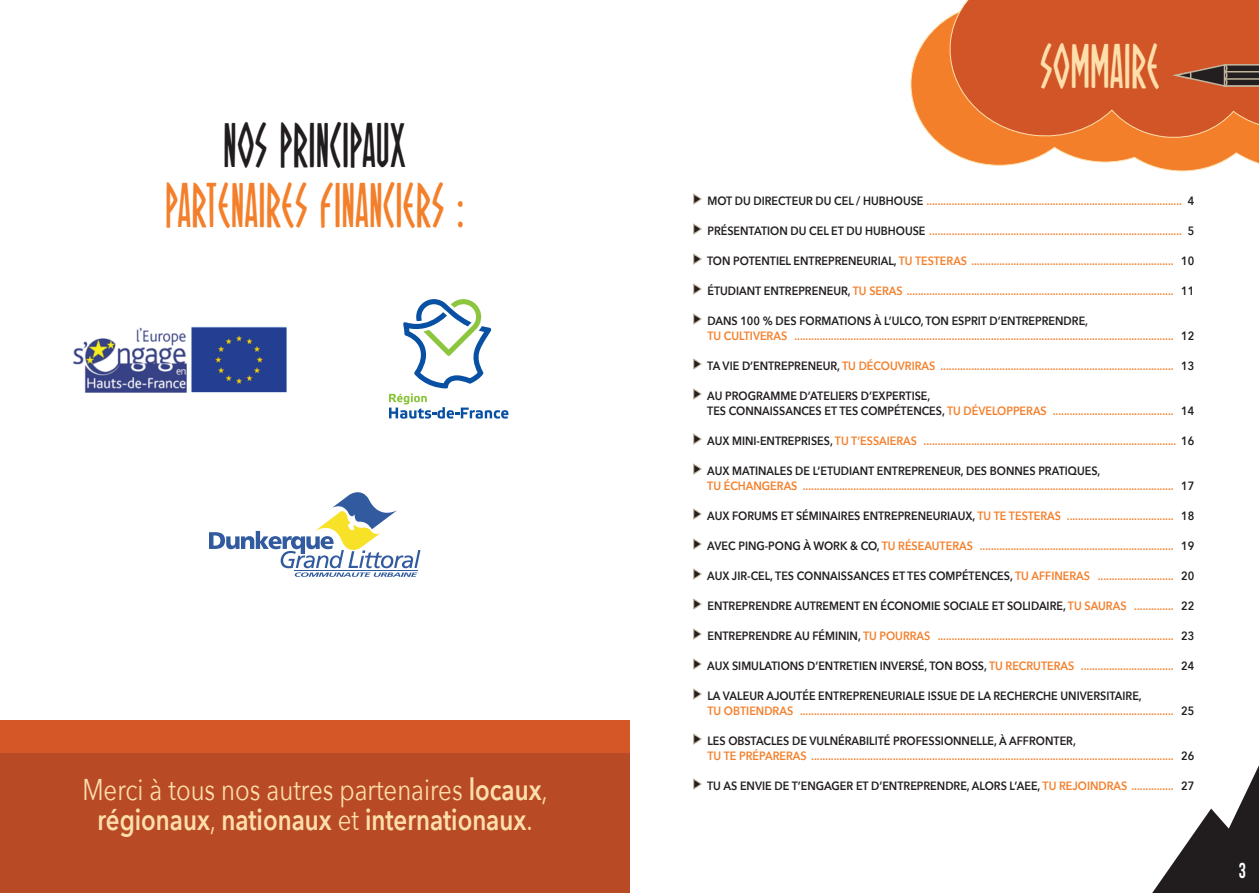
<style>
.page{position:relative;width:1259px;height:893px;background:#fff}
.page>*{position:absolute;margin:0;border:0;box-sizing:border-box;transform-origin:0 0}
.t1{font:51px "Oh Mighty Isis";color:#f47f2a;scale:.8 1}
.t2{font:51px "Oh Mighty Isis";color:#211d1f;scale:.8 1}
.t3{font:51px "Oh Mighty Isis";color:#fedfab;scale:.8 1}
.t4{font:600 30px/30px "Avenir Next";color:#fedfab;text-align:center;scale:.8 1}
.t5{font:21.6px "Bebas Neue";color:#fff;scale:.83 1}
.t6{font:600 12px/15px "Avenir Next";color:#f47f2a;scale:.9 1}
.t7{font:600 12px/15px "Avenir Next";color:#211d1f;scale:.9 1}
.s1{font-weight:400}
.s2{color:#211d1f}
.s3{color:#f47f2a}
</style>
<div class="page">
<svg style="left:910px;top:20px;width:349px;height:152px"></svg>
<svg style="left:945px;top:0;width:314px;height:144px;background:#d75d2a"></svg>
<div style="left:0;top:721px;width:629px;height:172px;background:#d55627"></div>
<div style="left:0;top:753px;width:629px;height:140px;background:#b84a26"></div>
<img style="left:73px;top:326px;width:214px;height:67px">
<svg style="left:209px;top:492px;width:211px;height:85px"></svg>
<svg style="left:389px;top:299px;width:119px;height:120px"></svg>
<svg style="left:693px;top:193px;width:9px;height:12px"></svg>
<svg style="left:693px;top:223px;width:9px;height:12px"></svg>
<svg style="left:693px;top:253px;width:9px;height:12px"></svg>
<svg style="left:693px;top:283px;width:9px;height:12px"></svg>
<svg style="left:693px;top:313px;width:9px;height:12px"></svg>
<svg style="left:693px;top:358px;width:9px;height:12px"></svg>
<svg style="left:693px;top:388px;width:9px;height:12px"></svg>
<svg style="left:693px;top:433px;width:9px;height:12px"></svg>
<svg style="left:693px;top:463px;width:9px;height:12px"></svg>
<svg style="left:693px;top:508px;width:9px;height:12px"></svg>
<svg style="left:693px;top:538px;width:9px;height:12px"></svg>
<svg style="left:693px;top:568px;width:9px;height:12px"></svg>
<svg style="left:693px;top:598px;width:9px;height:12px"></svg>
<svg style="left:693px;top:628px;width:9px;height:12px"></svg>
<svg style="left:693px;top:658px;width:9px;height:12px"></svg>
<svg style="left:693px;top:688px;width:9px;height:12px"></svg>
<svg style="left:693px;top:733px;width:9px;height:12px"></svg>
<svg style="left:693px;top:778px;width:9px;height:12px"></svg>
<svg style="left:1152px;top:765px;width:107px;height:128px"></svg>
<svg style="left:1169px;top:63px;width:90px;height:25px;background:#84503a"></svg>
<h1 class="t2" style="left:223px;top:122px;width:230px">NOS PRINCIPAUX</h1>
<h1 class="t1" style="left:165px;top:182px;width:375px">PARTENAIRES FINANCIERS :</h1>
<h2 class="t4" style="left:82px;top:773px;width:583px"><span class="s1">Merci à tous nos autres partenaires</span> LOCAUX<span class="s1">,<br></span>RÉGIONAUX<span class="s1">,</span> NATIONAUX <span class="s1">et</span> INTERNATIONAUX<span class="s1">.</span></h2>
<h1 class="t3" style="left:1040px;top:43px;width:104px">SOMMAIRE</h1>
<p class="t6" style="left:707px;top:193px;width:542px"><span class="s2">MOT DU DIRECTEUR DU CEL / HUBHOUSE</span> ........................................................................................... <span class="s2">4</span></p>
<p class="t6" style="left:707px;top:223px;width:542px"><span class="s2">PRÉSENTATION DU CEL ET DU HUBHOUSE</span> .......................................................................................... <span class="s2">5</span></p>
<p class="t6" style="left:707px;top:253px;width:543px"><span class="s2">TON POTENTIEL ENTREPRENEURIAL,</span> TU TESTERAS ........................................................................ <span class="s2">10</span></p>
<p class="t6" style="left:707px;top:283px;width:542px"><span class="s2">ÉTUDIANT ENTREPRENEUR,</span> TU SERAS ............................................................................................... <span class="s2">11</span></p>
<p class="t6" style="left:707px;top:313px;width:542px"><span class="s2">DANS 100 % DES FORMATIONS À L’ULCO, TON ESPRIT D’ENTREPRENDRE,<br></span>TU CULTIVERAS ....................................................................................................................................... <span class="s2">12</span></p>
<p class="t6" style="left:707px;top:358px;width:543px"><span class="s2">TA VIE D’ENTREPRENEUR,</span> TU DÉCOUVRIRAS ................................................................................... <span class="s2">13</span></p>
<p class="t7" style="left:707px;top:388px;width:543px">AU PROGRAMM E D’ATELIERS D’EXPERTISE,<br>TES CONNAISSANCES ET TES COMPÉTENCES, <span class="s3">TU DÉVELOPPERAS ...........................................</span> 14</p>
<p class="t6" style="left:707px;top:433px;width:543px"><span class="s2">AUX M INI-ENTREPRISES,</span> TU T’ESSAIERAS .......................................................................................... <span class="s2">16</span></p>
<p class="t6" style="left:707px;top:463px;width:543px"><span class="s2">AUX MATINALES DE L’ETUDIANT ENTREPRENEUR, DES BONNES PRATIQUES,<br></span>TU ÉCHANGERAS .................................................................................................................................... <span class="s2">17</span></p>
<p class="t6" style="left:707px;top:508px;width:543px"><span class="s2">AUX FORUMS ET SÉM INAIRES ENTREPRENEURIAUX,</span> TU TE TESTERAS ...................................... <span class="s2">18</span></p>
<p class="t6" style="left:707px;top:538px;width:543px"><span class="s2">AVEC PING-PONG À WORK &amp; CO,</span> TU RÉSEAUTERAS ..................................................................... <span class="s2">19</span></p>
<p class="t7" style="left:707px;top:568px;width:543px">AUX JIR-CEL, TES CONNAISSANCES ET TES COMPÉTENCES, <span class="s3">TU AFFINERAS ...........................</span> 20</p>
<p class="t7" style="left:707px;top:598px;width:542px">ENTREPRENDRE AUTREM ENT EN ÉCONOM IE SOCIALE ET SOLIDAIRE, <span class="s3">TU SAURAS ..............</span> 22</p>
<p class="t6" style="left:707px;top:628px;width:542px"><span class="s2">ENTREPRENDRE AU FÉM ININ,</span> TU POURRAS .................................................................................... <span class="s2">23</span></p>
<p class="t6" style="left:707px;top:658px;width:543px"><span class="s2">AUX SIM ULATIONS D’ENTRETIEN INVERSÉ, TON BOSS,</span> TU RECRUTERAS ................................. <span class="s2">24</span></p>
<p class="t6" style="left:707px;top:688px;width:542px"><span class="s2">LA VALEUR AJOUTÉE ENTREPRENEURIALE ISSUE DE LA RECH ERCH E UNIVERSITAIRE,<br></span>TU OBTIENDRAS ..................................................................................................................................... <span class="s2">25</span></p>
<p class="t6" style="left:707px;top:733px;width:542px"><span class="s2">LES OBSTACLES DE VULNÉRABILITÉ PROFESS IONNELLE, À AFFRONTER,<br></span>TU TE PRÉPARERAS ................................................................................................................................. <span class="s2">26</span></p>
<p class="t7" style="left:707px;top:778px;width:543px">TU AS ENVIE DE T’ENGAGER ET D’ENTREPRENDRE, ALORS L’AEE, <span class="s3">TU REJOINDRAS ...............</span> 27</p>
<h3 class="t5" style="left:1239px;top:859px;width:10px">3</h3>
</div>
